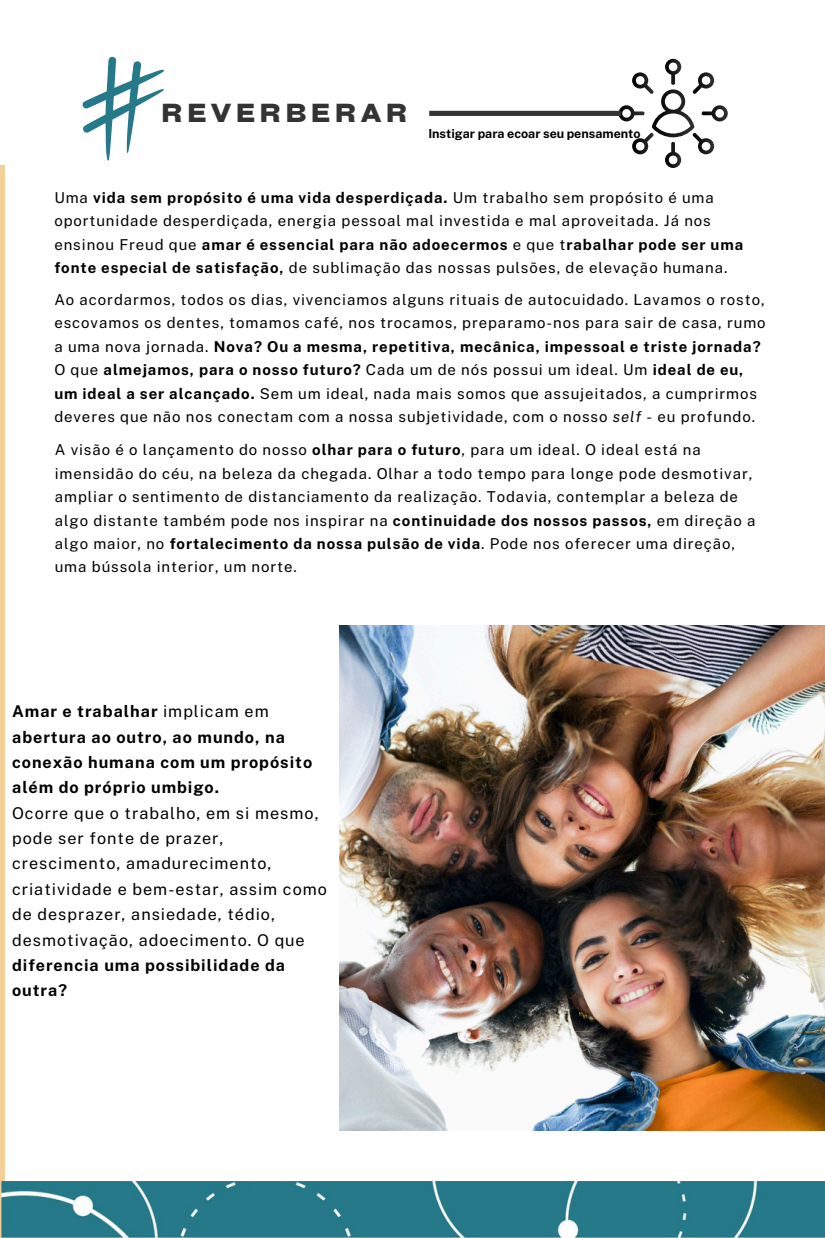
<style>
.page{position:relative;width:825px;height:1238px;background:#fff}
.page>*{position:absolute;margin:0;border:0;box-sizing:border-box;transform-origin:0 0}
.t1{font:700 expanded 25px "Cy Grotesk";letter-spacing:.2em;color:#333}
.t2{font:16.25px/25.4px "Public Sans";letter-spacing:.06em;color:#000}
.t3{font:15px/23.5px "Public Sans";letter-spacing:.06em;color:#000}
.t4{font:700 12.5px "Public Sans";color:#000}
.s1{font-weight:700}
.s2{font-style:italic}
</style>
<div class="page">
<div style="left:0;top:165px;width:5px;height:1072px;background:#f4cf99"></div>
<svg style="left:82px;top:57px;width:82px;height:104px"></svg>
<svg style="left:618px;top:59px;width:110px;height:109px"></svg>
<div style="left:429px;top:111px;width:192px;height:5px;background:#333"></div>
<img style="left:339px;top:625px;width:486px;height:505px">
<div style="left:2px;top:1181px;width:823px;height:56px;background:#267989"></div>
<p class="t1" style="left:161px;top:97px;width:247px">REVERBERAR</p>
<h3 class="t4" style="left:428px;top:126px;width:214px">Instigar para ecoar seu pensamento</h3>
<h1 class="t3" style="left:54px;top:185px;width:690px">Uma <span class="s1">vida sem propósito é uma vida desperdiçada.</span> Um trabalho sem propósito é uma oportunidade desperdiçada, energia pessoal mal investida e mal aproveitada. Já nos ensinou Freud que <span class="s1">amar é essencial para não adoecermos</span> e que t<span class="s1">rabalhar pode ser uma fonte especial de satisfação,</span> de sublimação das nossas pulsões, de elevação humana.</h1>
<p class="t3" style="left:54px;top:288px;width:713px">Ao acordarmos, todos os dias, vivenciamos alguns rituais de autocuidado. Lavamos o rosto, escovamos os dentes, tomamos café, nos trocamos, preparamo-nos para sair de casa, rumo a uma nova jornada. <span class="s1">Nova? Ou a mesma, repetitiva, mecânica, impessoal e triste jornada?<br></span>O que <span class="s1">almejamos, para o nosso futuro?</span> Cada um de nós possui um ideal. Um <span class="s1">ideal de eu, um ideal a ser alcançado.</span> Sem um ideal, nada mais somos que assujeitados, a cumprirmos deveres que não nos conectam com a nossa subjetividade, com o nosso <span class="s2">self</span> - eu profundo.</p>
<h3 class="t3" style="left:55px;top:438px;width:702px">A visão é o lançamento do nosso <span class="s1">olhar para o futuro</span>, para um ideal. O ideal está na imensidão do céu, na beleza da chegada. Olhar a todo tempo para longe pode desmotivar, ampliar o sentimento de distanciamento da realização. Todavia, contemplar a beleza de algo distante também pode nos inspirar na <span class="s1">continuidade dos nossos passos,</span> em direção a algo maior, no <span class="s1">fortalecimento da nossa pulsão de vida</span>. Pode nos oferecer uma direção, uma bússola interior, um norte.</h3>
<p class="t2" style="left:12px;top:698px;width:316px"><span class="s1">Amar e trabalhar</span> implicam em <span class="s1">abertura ao outro, ao mundo, na conexão humana com um propósito além do próprio umbigo.<br></span>Ocorre que o trabalho, em si mesmo, pode ser fonte de prazer, crescimento, amadurecimento, criatividade e bem-estar, assim como de desprazer, ansiedade, tédio, desmotivação, adoecimento. O que <span class="s1">diferencia uma possibilidade da outra?</span></p>
</div>
